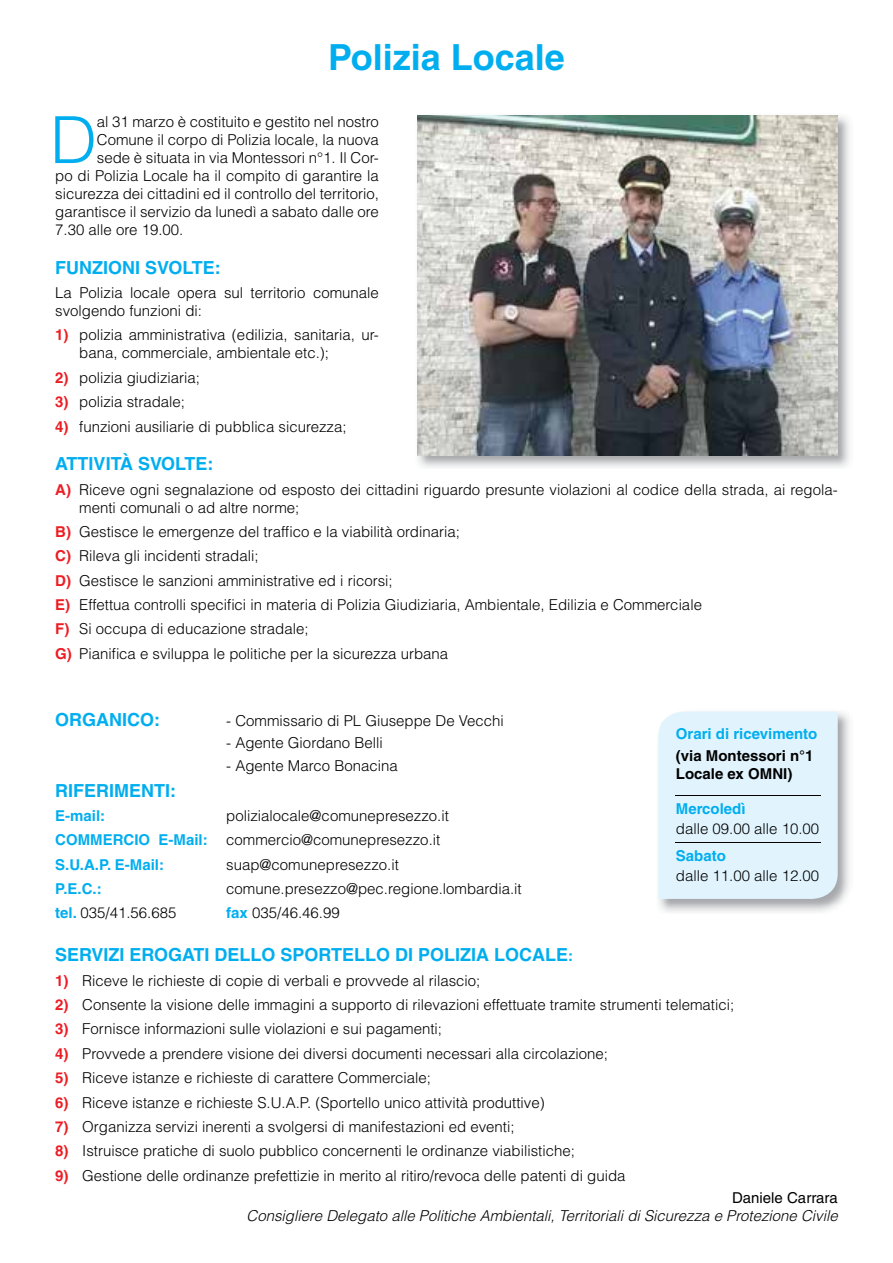
<style>
.page{position:relative;width:893px;height:1263px;background:#fff}
.page>*{position:absolute;margin:0;border:0;box-sizing:border-box;transform-origin:0 0}
.t1{font:300 64.95px "Helvetica";color:#00aeef}
.t2{font:700 36px "Helvetica";color:#00aeef}
.t3{font:700 18px "Helvetica";color:#00aeef}
.t4{font:300 15px/24.3px "Helvetica";color:#000}
.t5{font:italic 300 15px "Helvetica";color:#000}
.t6{font:700 15px "Helvetica";color:#00aeef}
.t7{font:700 15px/18px "Helvetica";color:#000}
.t8{font:15px "Helvetica";color:#000}
.s1{font-weight:700;color:#ed1d24}
.s2{font-weight:700;color:#00aeef}
.s3{font-size:15px}
</style>
<div class="page">
<img style="left:659px;top:712px;width:191px;height:200px">
<div style="left:658px;top:711px;width:180px;height:188px;background:#e1f4fd"></div>
<hr style="left:676px;top:842px;width:145px;height:1px;background:#000">
<hr style="left:676px;top:795px;width:145px;height:1px;background:#000">
<img style="left:417px;top:116px;width:433px;height:352px">
<img style="left:417px;top:115px;width:421px;height:340px">
<h2 class="t2" style="left:328px;top:36px;width:238px">POLIZIA LOCALE</h2>
<h1 class="t1" style="left:50px;top:99px;width:48px">D</h1>
<p class="t4" style="left:97px;top:109px;width:283px">al 31 marzo è costituito e gestito nel nostro</p>
<p class="t4" style="left:97px;top:127px;width:283px">Comune il corpo di Polizia locale, la nuova</p>
<p class="t4" style="left:97px;top:145px;width:283px">sede è situata in via Montessori n°1. Il Cor-</p>
<p class="t4" style="left:55px;top:163px;width:325px">po di Polizia Locale ha il compito di garantire la</p>
<p class="t4" style="left:55px;top:181px;width:325px">sicurezza dei cittadini ed il controllo del territorio,</p>
<p class="t4" style="left:55px;top:199px;width:325px">garantisce il servizio da lunedì a sabato dalle ore</p>
<p class="t4" style="left:55px;top:217px;width:130px">7.30 alle ore 19.00.</p>
<p class="t3" style="left:55px;top:256px;width:167px">FUNZIONI SVOLTE:</p>
<p class="t4" style="left:55px;top:284px;width:325px;line-height:18px">La Polizia locale opera sul territorio comunale svolgendo funzioni di:</p>
<p class="t4" style="left:79px;top:326px;width:301px;line-height:18px;text-indent:-24px"><span class="s1">1)</span> polizia amministrativa (edilizia, sanitaria, ur&shy;bana, commerciale, ambientale etc.);</p>
<p class="t4" style="left:55px;top:365px;width:146px"><span class="s1">2)</span> polizia giudiziaria;</p>
<p class="t4" style="left:55px;top:390px;width:131px"><span class="s1">3)</span> polizia stradale;</p>
<p class="t4" style="left:55px;top:414px;width:293px"><span class="s1">4)</span> funzioni ausiliarie di pubblica sicurezza;</p>
<p class="t3" style="left:55px;top:453px;width:160px">ATTIVITÀ SVOLTE:</p>
<p class="t4" style="left:79px;top:480px;width:760px;line-height:18px;text-indent:-24px"><span class="s1">A)</span> Riceve ogni segnalazione od esposto dei cittadini riguardo presunte violazioni al codice della strada, ai regola&shy;menti comunali o ad altre norme;</p>
<p class="t4" style="left:55px;top:519px;width:648px"><span class="s1">B)</span> Gestisce le emergenze del traffico e la viabilità ordinaria;<br><span class="s1">C)</span> Rileva gli incidenti stradali;<br><span class="s1">D)</span> Gestisce le sanzioni amministrative ed i ricorsi;<br><span class="s1">E)</span> Effettua controlli specifici in materia di Polizia Giudiziaria, Ambientale, Edilizia e Commerciale <span class="s1">F)</span> Si occupa di educazione stradale;<br><span class="s1">G)</span> Pianifica e sviluppa le politiche per la sicurezza urbana</p>
<p class="t3" style="left:55px;top:709px;width:106px">ORGANICO:</p>
<p class="t4" style="left:226px;top:708px;width:279px">- Commissario di PL Giuseppe De Vecchi</p>
<p class="t4" style="left:226px;top:731px;width:158px">- Agente Giordano Belli</p>
<p class="t4" style="left:226px;top:753px;width:173px">- Agente Marco Bonacina</p>
<p class="t3" style="left:55px;top:779px;width:122px">RIFERIMENTI:</p>
<p class="t6" style="left:55px;top:806px;width:52px">E-MAIL:</p>
<p class="t4" style="left:55px;top:803px;width:395px;text-indent:171px">polizialocale@comunepresezzo.it<br><span class="s2">COMMERCIO E-MAIL:</span> commercio@comunepresezzo.it<br><span class="s2">S.U.A.P. E-MAIL:</span></p>
<p class="t4" style="left:226px;top:852px;width:174px">suap@comunepresezzo.it</p>
<p class="t6" style="left:676px;top:724px;width:143px">ORARI DI RICEVIMENTO</p>
<p class="t7" style="left:676px;top:746px;width:139px">(VIA MONTESSORI N°1<br>LOCALE EX OMNI)</p>
<p class="t6" style="left:676px;top:799px;width:71px">MERCOLEDÌ</p>
<p class="t4" style="left:676px;top:816px;width:145px">dalle 09.00 alle 10.00</p>
<p class="t6" style="left:676px;top:846px;width:52px">SABATO</p>
<p class="t4" style="left:676px;top:863px;width:145px">dalle 11.00 alle 12.00</p>
<p class="t6" style="left:55px;top:880px;width:48px">P.E.C.:</p>
<p class="t4" style="left:226px;top:876px;width:297px">comune.presezzo@pec.regione.lombardia.it</p>
<p class="t4" style="left:55px;top:901px;width:123px"><span class="s2">TEL.</span> 035/41.56.685</p>
<p class="t4" style="left:226px;top:901px;width:115px"><span class="s2">FAX</span> 035/46.46.99</p>
<p class="t3" style="left:55px;top:944px;width:519px">SERVIZI EROGATI DELLO SPORTELLO DI POLIZIA LOCALE<span class="s3">:</span></p>
<p class="t4" style="left:55px;top:968px;width:427px"><span class="s1">1)</span> Riceve le richieste di copie di verbali e provvede al rilascio;</p>
<p class="t4" style="left:55px;top:992px;width:680px"><span class="s1">2)</span> Consente la visione delle immagini a supporto di rilevazioni effettuate tramite strumenti telematici;</p>
<p class="t4" style="left:55px;top:1017px;width:388px"><span class="s1">3)</span> Fornisce informazioni sulle violazioni e sui pagamenti;</p>
<p class="t4" style="left:55px;top:1041px;width:554px"><span class="s1">4)</span> Provvede a prendere visione dei diversi documenti necessari alla circolazione;</p>
<p class="t4" style="left:55px;top:1065px;width:377px"><span class="s1">5)</span> Riceve istanze e richieste di carattere Commerciale;</p>
<p class="t4" style="left:55px;top:1090px;width:491px"><span class="s1">6)</span> Riceve istanze e richieste S.U.A.P. (Sportello unico attività produttive)</p>
<p class="t4" style="left:55px;top:1114px;width:461px"><span class="s1">7)</span> Organizza servizi inerenti a svolgersi di manifestazioni ed eventi;</p>
<p class="t4" style="left:55px;top:1139px;width:521px"><span class="s1">8)</span> Istruisce pratiche di suolo pubblico concernenti le ordinanze viabilistiche;</p>
<p class="t4" style="left:55px;top:1163px;width:572px"><span class="s1">9)</span> Gestione delle ordinanze prefettizie in merito al ritiro/revoca delle patenti di guida</p>
<p class="t8" style="left:732px;top:1189px;width:107px">Daniele Carrara</p>
<p class="t5" style="left:247px;top:1206px;width:593px">Consigliere Delegato alle Politiche Ambientali, Territoriali di Sicurezza e Protezione Civile</p>
</div>
